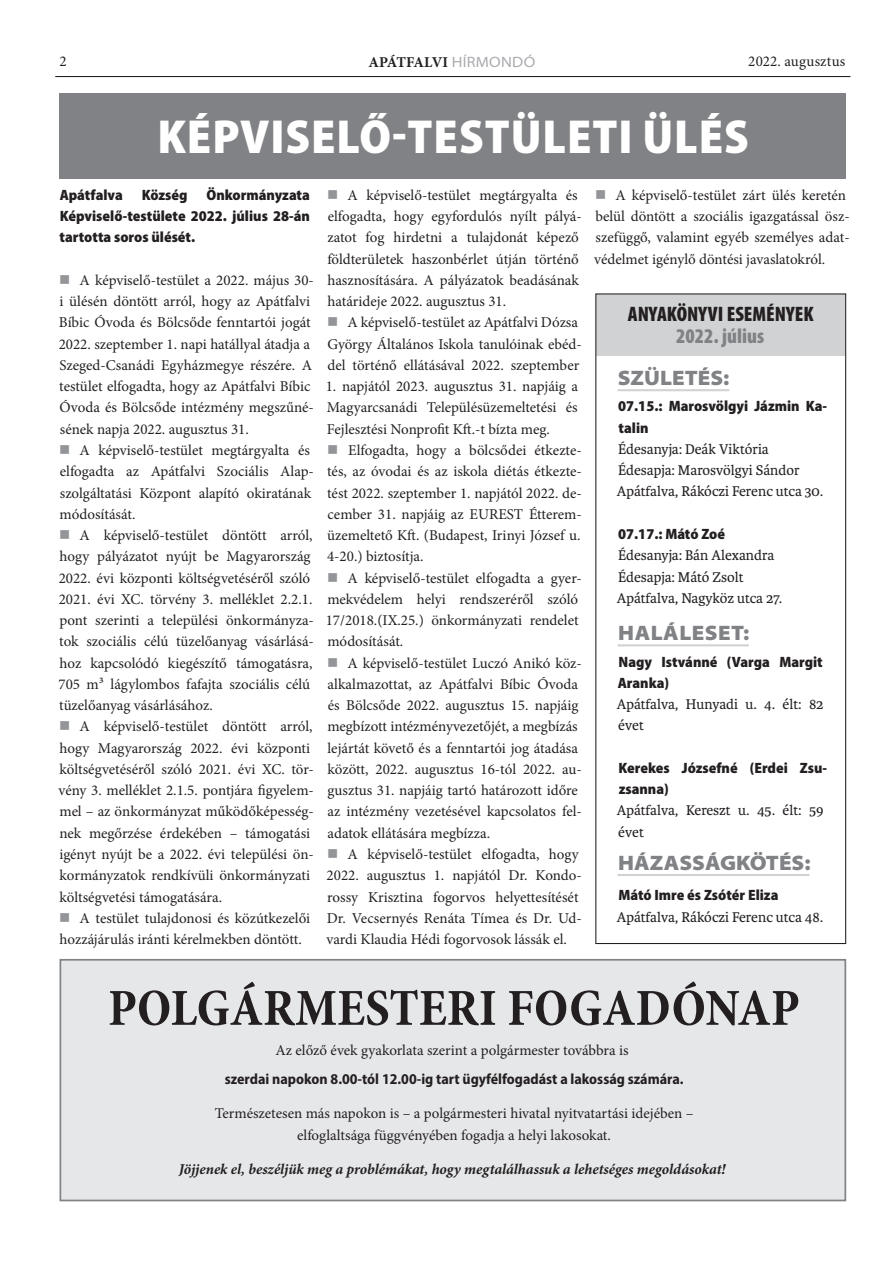
<style>
.page{position:relative;width:893px;height:1263px;background:#fff}
.page>*{position:absolute;margin:0;border:0;box-sizing:border-box;transform-origin:0 0}
.cím{font:700 condensed 52.5px "Minion Pro";color:#231f20}
.t1{font:900 semi-condensed 48px "Myriad Pro";letter-spacing:.02em;color:#fff}
.t2{font:900 semi-expanded 21px "Myriad Pro";color:#808285}
.t3{font:900 condensed 21px "Myriad Pro";color:#231f20}
.t4{font:900 condensed 21px "Myriad Pro";color:#808285}
.t5{font:900 semi-expanded 21px "Myriad Pro";letter-spacing:.02em;color:#808285}
.t6{font:15px/21.3px "Minion Pro";color:#231f20}
.t7{font:15px/21.3px "Karmina";color:#231f20}
.bevezető{font:900 semi-condensed 15px/21.3px "Myriad Pro";color:#231f20}
.t8{font:italic 700 15px "Minion Pro";letter-spacing:-.005em;color:#231f20}
.t9{font:700 semi-condensed 15px "Myriad Pro";color:#231f20}
.t10{font:700 15px "Minion Pro";letter-spacing:-.025em;color:#231f20}
.s1{font-family:"Myriad Pro";font-weight:400;font-stretch:semi-expanded;color:#a8a9ad}
</style>
<div class="page">
<hr style="left:55px;top:76px;width:795px;height:1px;background:#231f20">
<div style="left:60px;top:94px;width:786px;height:85px;background:#808285"></div>
<div style="left:596px;top:294px;width:249px;height:62px;background:#d1d2d4"></div>
<hr style="left:618px;top:389px;width:111px;height:2px;background:#d1d2d4">
<hr style="left:618px;top:644px;width:131px;height:2px;background:#d1d2d4">
<hr style="left:618px;top:874px;width:191px;height:2px;background:#d1d2d4">
<div style="left:595px;top:293px;width:251px;height:651px;border:1px solid #231f20"></div>
<div style="left:60px;top:960px;width:785px;height:240px;background:#e6e7e9"></div>
<div style="left:60px;top:959px;width:786px;height:242px;border:2px solid #808285"></div>
<p class="t6" style="left:59px;top:51px;width:9px">2</p>
<p class="t10" style="left:368px;top:51px;width:168px">APÁTFALVI <span class="s1">HÍRMONDÓ</span></p>
<p class="t6" style="left:748px;top:51px;width:99px">2022. augusztus</p>
<p class="t1" style="left:157px;top:105px;width:593px">KÉPVISELŐ-TESTÜLETI ÜLÉS</p>
<p class="bevezető" style="left:60px;top:184px;width:252px;text-align:justify;text-indent:147px">Önkormányzata Képviselő-testülete 2022. július 28-án tartotta soros ülését.</p>
<p class="t6" style="left:59px;top:270px;width:257px;text-indent:21px">A képviselő-testület a 2022. május 30- i ülésén döntött arról, hogy az Apátfalvi Bíbic Óvoda és Bölcsőde fenntartói jogát 2022. szeptember 1. napi hatállyal átadja a Szeged-Csanádi Egyházmegye részére. A testület elfogadta, hogy az Apátfalvi Bíbic Óvoda és Bölcsőde intézmény megszűné&shy;sének napja 2022. augusztus 31.</p>
<p class="t6" style="left:59px;top:440px;width:256px;text-indent:20px">A képviselő-testület megtárgyalta és elfogadta az Apátfalvi Szociális Alap&shy;szolgáltatási Központ alapító okiratának módosítását.</p>
<p class="t6" style="left:58px;top:525px;width:257px;text-indent:21px">A képviselő-testület döntött arról, hogy pályázatot nyújt be Magyarország 2022. évi központi költségvetéséről szóló 2021. évi XC. törvény 3. melléklet 2.2.1. pont szerinti a települési önkormányza&shy;tok szociális célú tüzelőanyag vásárlásá&shy;hoz kapcsolódó kiegészítő támogatásra, 705 m3 lágylombos fafajta szociális célú tüzelőanyag vásárlásához.</p>
<p class="t6" style="left:59px;top:716px;width:257px;text-indent:21px">A képviselő-testület döntött arról, hogy Magyarország 2022. évi központi költségvetéséről szóló 2021. évi XC. tör&shy;vény 3. melléklet 2.1.5. pontjára figyelem&shy;mel – az önkormányzat működőképesség&shy;nek megőrzése érdekében – támogatási igényt nyújt be a 2022. évi települési ön&shy;kormányzatok rendkívüli önkormányzati költségvetési támogatására.</p>
<p class="t6" style="left:60px;top:907px;width:252px;text-indent:20px">A testület tulajdonosi és közútkezelői hozzájárulás iránti kérelmekben döntött.</p>
<p class="bevezető" style="left:60px;top:184px;width:65px">Apátfalva</p>
<p class="bevezető" style="left:142px;top:184px;width:47px">Község</p>
<p class="t6" style="left:327px;top:184px;width:256px;text-indent:20px">A képviselő-testület megtárgyalta és elfogadta, hogy egyfordulós nyílt pályá&shy;zatot fog hirdetni a tulajdonát képező földterületek haszonbérlet útján történő hasznosítására. A pályázatok beadásának határideje 2022. augusztus 31.</p>
<p class="t6" style="left:327px;top:312px;width:256px;text-indent:20px">A képviselő-testület az Apátfalvi Dózsa<br>György Általános Iskola tanulóinak ebéd&shy;del történő ellátásával 2022. szeptember</p>
<p class="t6" style="left:326px;top:376px;width:254px;text-align:justify">1. napjától 2023. augusztus 31. napjáig a Magyarcsanádi Településüzemeltetési és Fejlesztési Nonprofit Kft.-t bízta meg.</p>
<p class="t6" style="left:327px;top:440px;width:256px;text-align:justify;text-indent:21px">Elfogadta, hogy a bölcsődei étkezte&shy;tés, az óvodai és az iskola diétás étkezte&shy;tést 2022. szeptember 1. napjától 2022. de&shy;cember 31. napjáig az EUREST Étterem&shy;üzemeltető Kft. (Budapest, Irinyi József u.<br>4-20.) biztosítja.</p>
<p class="t6" style="left:326px;top:567px;width:258px;text-indent:22px">A képviselő-testület elfogadta a gyer&shy;mekvédelem helyi rendszeréről szóló 17/2018.(IX.25.) önkormányzati rendelet módosítását.</p>
<p class="t6" style="left:327px;top:652px;width:256px;text-indent:20px">A képviselő-testület Luczó Anikó köz&shy;alkalmazottat, az Apátfalvi Bíbic Óvoda és Bölcsőde 2022. augusztus 15. napjáig megbízott intézményvezetőjét, a megbízás lejártát követő és a fenntartói jog átadása között, 2022. augusztus 16-tól 2022. au&shy;gusztus 31. napjáig tartó határozott időre az intézmény vezetésével kapcsolatos fel&shy;adatok ellátására megbízza.</p>
<p class="t6" style="left:326px;top:844px;width:257px;text-indent:21px">A képviselő-testület elfogadta, hogy 2022. augusztus 1. napjától Dr. Kondo&shy;rossy Krisztina fogorvos helyettesítését Dr. Vecsernyés Renáta Tímea és Dr. Ud&shy;vardi Klaudia Hédi fogorvosok lássák el.</p>
<p class="t6" style="left:594px;top:184px;width:257px;text-indent:21px">A képviselő-testület zárt ülés keretén belül döntött a szociális igazgatással ös - szefüggő, valamint egyéb személyes adat&shy;védelmet igénylő döntési javaslatokról.</p>
<p class="t3" style="left:628px;top:300px;width:187px">ANYAKÖNYVI ESEMÉNYEK</p>
<p class="t4" style="left:676px;top:323px;width:90px">2022. július</p>
<p class="t2" style="left:618px;top:364px;width:113px">SZÜLETÉS:</p>
<p class="bevezető" style="left:618px;top:395px;width:210px">07.15.: Marosvölgyi Jázmin Ka&shy;talin</p>
<p class="t7" style="left:618px;top:439px;width:152px">Édesanyja: Deák Viktória</p>
<p class="t7" style="left:618px;top:460px;width:183px">Édesapja: Marosvölgyi Sándor</p>
<p class="t7" style="left:617px;top:481px;width:208px">Apátfalva, Rákóczi Ferenc utca 30.</p>
<p class="bevezető" style="left:618px;top:523px;width:109px">07.17.: Mátó Zoé</p>
<p class="t7" style="left:618px;top:545px;width:158px">Édesanyja: Bán Alexandra</p>
<p class="t7" style="left:618px;top:566px;width:127px">Édesapja: Mátó Zsolt</p>
<p class="t7" style="left:617px;top:587px;width:167px">Apátfalva, Nagyköz utca 27.</p>
<p class="t5" style="left:618px;top:619px;width:133px">HALÁLESET:</p>
<p class="bevezető" style="left:618px;top:650px;width:206px">Nagy Istvánné (Varga Margit<br>Aranka)</p>
<p class="t7" style="left:617px;top:694px;width:208px">Apátfalva, Hunyadi u. 4. élt: 82 évet</p>
<p class="bevezető" style="left:618px;top:757px;width:210px">Kerekes Józsefné (Erdei Zsu&shy;zsanna)</p>
<p class="t7" style="left:617px;top:800px;width:209px">Apátfalva, Kereszt u. 45. élt: 59 évet</p>
<p class="t2" style="left:618px;top:848px;width:194px">HÁZASSÁGKÖTÉS:</p>
<p class="bevezető" style="left:618px;top:884px;width:162px">Mátó Imre és Zsótér Eliza</p>
<p class="t7" style="left:617px;top:906px;width:208px">Apátfalva, Rákóczi Ferenc utca 48.</p>
<p class="cím" style="left:108px;top:972px;width:693px">POLGÁRMESTERI FOGADÓNAP</p>
<p class="t6" style="left:276px;top:1039px;width:354px">Az előző évek gyakorlata szerint a polgármester továbbra is</p>
<p class="t9" style="left:225px;top:1070px;width:460px">szerdai napokon 8.00-tól 12.00-ig tart ügyfélfogadást a lakosság számára.</p>
<p class="t6" style="left:215px;top:1103px;width:480px;text-align:center">Természetesen más napokon is – a polgármesteri hivatal nyitvatartási idejében – elfoglaltsága függvényében fogadja a helyi lakosokat.</p>
<p class="t8" style="left:179px;top:1158px;width:548px">Jöjjenek el, beszéljük meg a problémákat, hogy megtalálhassuk a lehetséges megoldásokat!</p>
</div>
